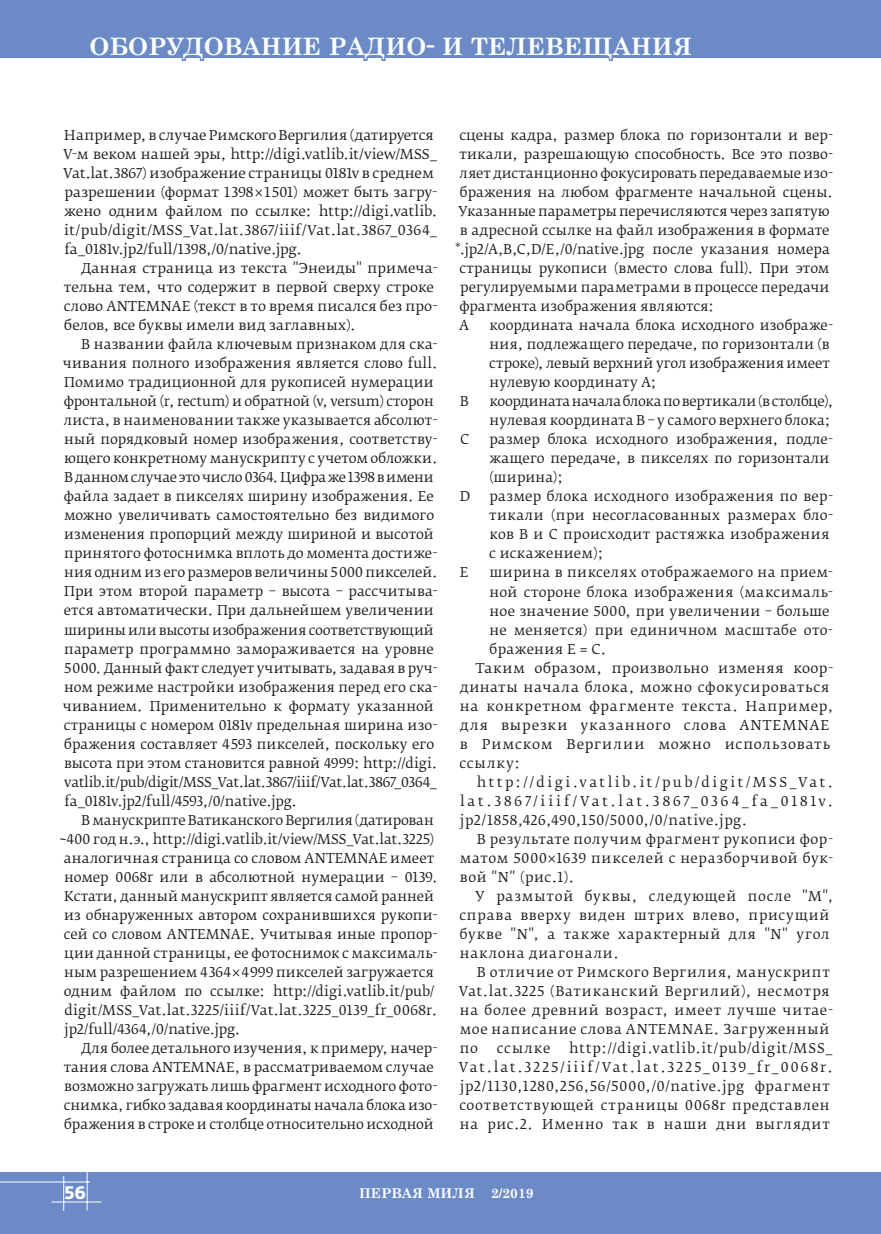
<style>
.page{position:relative;width:881px;height:1234px;background:#fff}
.page>*{position:absolute;margin:0;border:0;box-sizing:border-box;transform-origin:0 0}
.t1{font:700 24px "Century Schoolbook";color:#fff}
.t2{font:700 18px "Fedra Sans Pro";color:#fff}
.t3{font:13.5px/19px "Fedra Serif B Pro";letter-spacing:.005em;color:#231f20}
.t4{font:13.5px/19px "Fedra Serif B Pro";letter-spacing:.06em;color:#231f20}
.t5{font:13.5px "Fedra Serif B Pro";letter-spacing:.055em;color:#231f20}
.t6{font:13.5px/19px "Fedra Serif B Pro";letter-spacing:-.015em;color:#231f20}
.t7{font:13.5px "Fedra Serif B Pro";letter-spacing:.04em;color:#231f20}
.t8{font:13.5px "Fedra Serif B Pro";letter-spacing:.05em;color:#231f20}
.t9{font:13.5px "Fedra Serif B Pro";letter-spacing:.045em;color:#231f20}
.t10{font:13.5px "Fedra Serif B Pro";letter-spacing:.215em;color:#231f20}
.t11{font:13.5px "Fedra Serif B Pro";letter-spacing:.17em;color:#231f20}
.t12{font:13.5px "Fedra Serif B Pro";letter-spacing:.025em;color:#231f20}
.t13{font:13.5px "Fedra Serif B Pro";letter-spacing:.065em;color:#231f20}
.t14{font:700 13.5px "Century Schoolbook";color:#fff}
</style>
<div class="page">
<div style="left:0;top:0;width:880px;height:57px;background:#6c8bc6"></div>
<div style="left:0;top:1172px;width:880px;height:61px;background:#6c8bc6"></div>
<hr style="left:51px;top:1201px;width:50px;height:1px;background:#fff">
<hr style="left:87px;top:1171px;width:1px;height:39px;background:#fff">
<hr style="left:63px;top:1175px;width:1px;height:35px;background:#fff">
<hr style="left:0;top:1181px;width:90px;height:1px;background:#fff">
<svg style="left:87px;top:57px;width:341px;height:4px"></svg>
<svg style="left:440px;top:57px;width:265px;height:4px"></svg>
<h1 class="t1" style="left:89px;top:28px;width:115px">Оборудова</h1>
<h1 class="t1" style="left:261px;top:28px;width:88px">ние радио</h1>
<h1 class="t1" style="left:426px;top:28px;width:64px">-ителеве</h1>
<h1 class="t1" style="left:582px;top:28px;width:90px">щания</h1>
<p class="t3" style="left:63px;top:125px;width:376px">Например, в случае Римского Вергилия (датируется V-м веком нашей эры, http://digi.vatlib.it/view/MSS_ Vat.lat.3867) изображение страницы 0181v в среднем разрешении (формат 1398×1501) может быть загру&shy;жено одним файлом по ссылке: http://digi.vatlib. it/pub/digit/MSS_Vat.lat.3867/iiif/Vat.lat.3867_0364_ fa_0181v.jp2/full/1398,/0/native.jpg.</p>
<p class="t3" style="left:64px;top:258px;width:375px;text-indent:17px">Данная страница из текста "Энеиды" примеча&shy;тельна тем, что содержит в первой сверху строке слово ANTEMNAE (текст в то время писался без про&shy;белов, все буквы имели вид заглавных).</p>
<p class="t3" style="left:63px;top:334px;width:376px;text-indent:18px">В названии файла ключевым признаком для ска&shy;чивания полного изображения является слово full.<br>Помимо традиционной для рукописей нумерации фронтальной (r, rectum) и обратной (v, versum) сторон листа, в наименовании также указывается абсолют&shy;ный порядковый номер изображения, соответству&shy;ющего конкретному манускрипту с учетом обложки.<br>В данном случае это число 0364. Цифра же 1398 в имени файла задает в пикселях ширину изображения. Ее можно увеличивать самостоятельно без видимого изменения пропорций между шириной и высотой принятого фотоснимка вплоть до момента достиже&shy;ния одним из его размеров величины 5000 пикселей.<br>При этом второй параметр – высота – рассчитыва&shy;ется автоматически. При дальнейшем увеличении ширины или высоты изображения соответствующий параметр программно замораживается на уровне 5000. Данный факт следует учитывать, задавая в руч&shy;ном режиме настройки изображения перед его ска&shy;чиванием. Применительно к формату указанной страницы с номером 0181v предельная ширина изо&shy;бражения составляет 4593 пикселей, поскольку его высота при этом становится равной 4999: http://digi. vatlib.it/pub/digit/MSS_Vat.lat.3867/iiif/Vat.lat.3867_0364_ fa_0181v.jp2/full/4593,/0/native.jpg.</p>
<p class="t6" style="left:81px;top:810px;width:354px">В манускрипте Ватиканского Вергилия (датирован</p>
<p class="t3" style="left:60px;top:829px;width:376px">~400 год н.э., http://digi.vatlib.it/view/MSS_Vat.lat.3225)</p>
<p class="t3" style="left:64px;top:848px;width:372px">аналогичная страница со словом ANTEMNAE имеет</p>
<p class="t3" style="left:64px;top:867px;width:375px">номер 0068r или в абсолютной нумерации – 0139.</p>
<p class="t3" style="left:64px;top:886px;width:371px">Кстати, данный манускрипт является самой ранней</p>
<p class="t3" style="left:64px;top:905px;width:374px">из обнаруженных автором сохранившихся рукопи-</p>
<p class="t3" style="left:64px;top:924px;width:375px">сей со словом ANTEMNAE. Учитывая иные пропор-</p>
<p class="t3" style="left:64px;top:943px;width:374px">ции данной страницы, ее фотоснимок с максималь-</p>
<p class="t3" style="left:64px;top:962px;width:371px">ным разрешением 4364×4999 пикселей загружается</p>
<p class="t3" style="left:64px;top:981px;width:372px">одним файлом по ссылке: http://digi.vatlib.it/pub/</p>
<p class="t3" style="left:64px;top:1000px;width:374px">digit/MSS_Vat.lat.3225/iiif/Vat.lat.3225_0139_fr_0068r.</p>
<p class="t3" style="left:64px;top:1019px;width:177px">jp2/full/4364,/0/native.jpg.</p>
<p class="t3" style="left:81px;top:1038px;width:358px">Для более детального изучения, к примеру, начер-</p>
<p class="t3" style="left:64px;top:1057px;width:371px">тания слова ANTEMNAE, в рассматриваемом случае</p>
<p class="t3" style="left:64px;top:1076px;width:374px">возможно загружать лишь фрагмент исходного фото-</p>
<p class="t3" style="left:64px;top:1095px;width:375px">снимка, гибко задавая координаты начала блока изо-</p>
<p class="t3" style="left:64px;top:1114px;width:371px">бражения в строке и столбце относительно исходной</p>
<p class="t3" style="left:459px;top:125px;width:375px">сцены кадра, размер блока по горизонтали и вер-</p>
<p class="t3" style="left:459px;top:144px;width:375px">тикали, разрешающую способность. Все это позво-</p>
<p class="t3" style="left:459px;top:163px;width:375px">ляет дистанционно фокусировать передаваемые изо-</p>
<p class="t3" style="left:459px;top:182px;width:375px">бражения на любом фрагменте начальной сцены.</p>
<p class="t3" style="left:458px;top:201px;width:373px">Указанные параметры перечисляются через запятую</p>
<p class="t3" style="left:459px;top:220px;width:371px">в адресной ссылке на файл изображения в формате</p>
<p class="t3" style="left:454px;top:239px;width:376px">*.jp2/A,B,C,D/E,/0/native.jpg после указания номера</p>
<p class="t3" style="left:459px;top:258px;width:371px">страницы рукописи (вместо слова full). При этом</p>
<p class="t3" style="left:460px;top:277px;width:371px">регулируемыми параметрами в процессе передачи</p>
<p class="t3" style="left:459px;top:297px;width:256px">фрагмента изображения являются:</p>
<p class="t3" style="left:459px;top:316px;width:11px">A</p>
<p class="t3" style="left:489px;top:316px;width:345px">координата начала блока исходного изображе&shy;ния, подлежащего передаче, по горизонтали (в строке), левый верхний угол изображения имеет нулевую координату A;</p>
<p class="t3" style="left:459px;top:392px;width:11px">B</p>
<p class="t6" style="left:489px;top:392px;width:345px">координата начала блока по вертикали (в столбце), нулевая координата B – у самого верхнего блока;</p>
<p class="t3" style="left:460px;top:430px;width:11px">C</p>
<p class="t3" style="left:489px;top:430px;width:345px">размер блока исходного изображения, подле&shy;жащего передаче, в пикселях по горизонтали (ширина);</p>
<p class="t3" style="left:459px;top:487px;width:12px">D</p>
<p class="t3" style="left:489px;top:487px;width:345px">размер блока исходного изображения по вер&shy;тикали (при несогласованных размерах бло&shy;ков B и C происходит растяжка изображения с искажением);</p>
<p class="t3" style="left:459px;top:563px;width:10px">E</p>
<p class="t3" style="left:489px;top:563px;width:345px">ширина в пикселях отображаемого на прием-</p>
<p class="t3" style="left:489px;top:582px;width:345px">ной стороне блока изображения (максималь-</p>
<p class="t3" style="left:489px;top:601px;width:341px">ное значение 5000, при увеличении – больше</p>
<p class="t3" style="left:489px;top:620px;width:345px">не меняется) при единичном масштабе ото-</p>
<p class="t3" style="left:489px;top:639px;width:118px">бражения E = C.</p>
<p class="t12" style="left:475px;top:659px;width:359px">Таким образом, произвольно изменяя коор-</p>
<p class="t7" style="left:460px;top:678px;width:371px">динаты начала блока, можно сфокусироваться</p>
<p class="t8" style="left:459px;top:697px;width:375px">на конкретном фрагменте текста. Например,</p>
<p class="t13" style="left:460px;top:716px;width:370px">для вырезки указанного слова ANTEMNAE</p>
<p class="t4" style="left:459px;top:734px;width:371px">в Римском Вергилии можно использовать</p>
<p class="t3" style="left:459px;top:753px;width:62px">ссылку:</p>
<p class="t11" style="left:476px;top:773px;width:358px">http://digi.vatlib.it/pub/digit/MSS_Vat.</p>
<p class="t10" style="left:460px;top:792px;width:374px">lat.3867/iiif/Vat.lat.3867_0364_fa_0181v.</p>
<p class="t7" style="left:460px;top:811px;width:289px">jp2/1858,426,490,150/5000,/0/native.jpg.</p>
<p class="t7" style="left:476px;top:830px;width:357px">В результате получим фрагмент рукописи фор-</p>
<p class="t9" style="left:459px;top:849px;width:375px">матом 5000×1639 пикселей с неразборчивой бук-</p>
<p class="t3" style="left:459px;top:867px;width:116px">вой "N" (рис.1).</p>
<p class="t4" style="left:475px;top:886px;width:359px">У размытой буквы, следующей после "M",</p>
<p class="t5" style="left:459px;top:906px;width:371px">справа вверху виден штрих влево, присущий</p>
<p class="t5" style="left:459px;top:925px;width:371px">букве "N", а также характерный для "N" угол</p>
<p class="t8" style="left:459px;top:944px;width:161px">наклона диагонали.</p>
<p class="t9" style="left:476px;top:963px;width:354px">В отличие от Римского Вергилия, манускрипт</p>
<p class="t5" style="left:458px;top:982px;width:372px">Vat.lat.3225 (Ватиканский Вергилий), несмотря</p>
<p class="t8" style="left:459px;top:1001px;width:374px">на более древний возраст, имеет лучше читае-</p>
<p class="t5" style="left:459px;top:1020px;width:371px">мое написание слова ANTEMNAE. Загруженный</p>
<p class="t3" style="left:459px;top:1038px;width:20px">по</p>
<p class="t3" style="left:496px;top:1038px;width:55px">ссылке</p>
<p class="t4" style="left:458px;top:1038px;width:375px;text-indent:110px">http://digi.vatlib.it/pub/digit/MSS_ Vat.lat.3225/iiif/Vat.lat.3225_0139_fr_0068r. jp2/1130,1280,256,56/5000,/0/native.jpg фрагмент соответствующей страницы 0068r представлен на рис.2. Именно так в наши дни выглядит</p>
<h2 class="t2" style="left:64px;top:1180px;width:23px">56</h2>
<p class="t14" style="left:359px;top:1181px;width:176px">ПЕРВАЯ МИЛЯ 2/2019</p>
</div>
